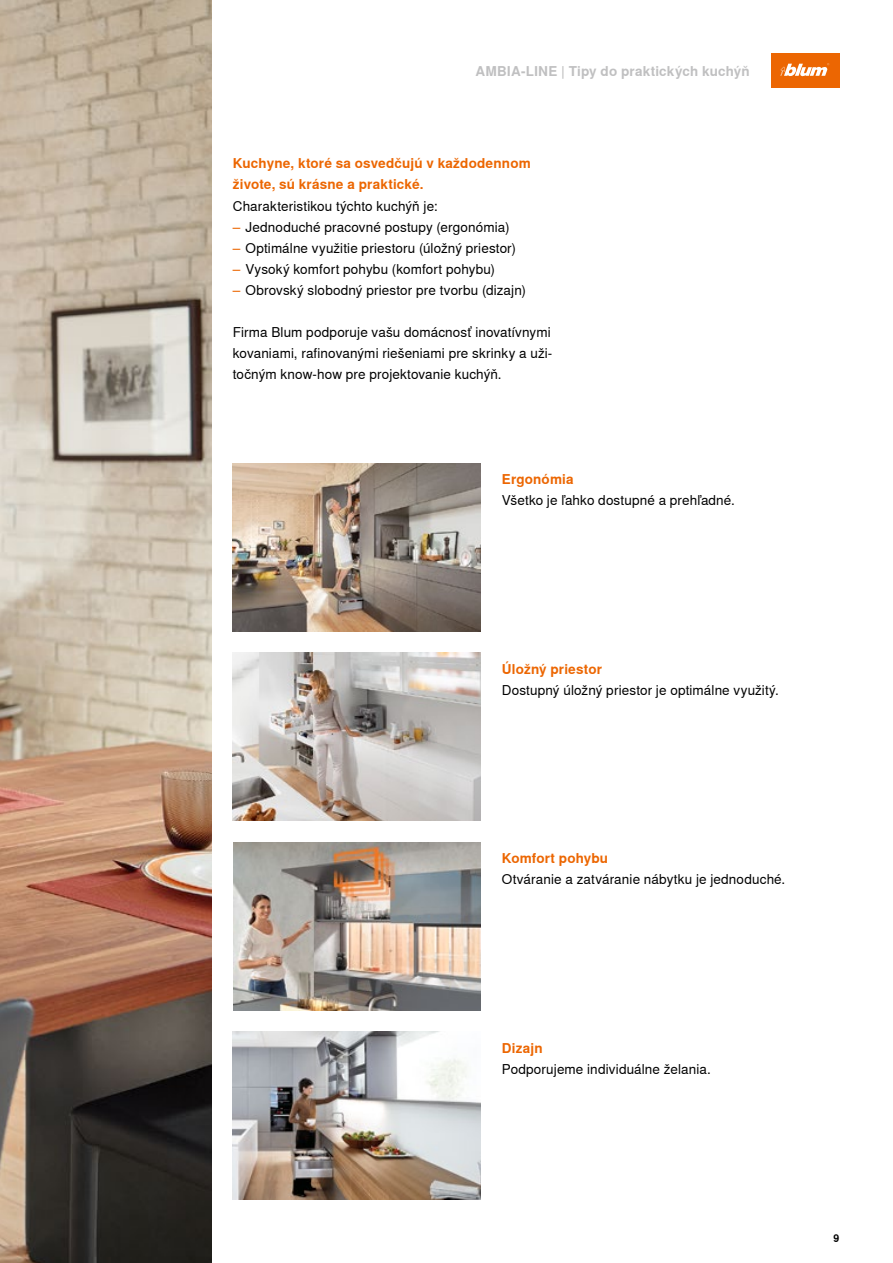
<style>
.page{position:relative;width:893px;height:1263px;background:#fff}
.page>*{position:absolute;margin:0;border:0;box-sizing:border-box;transform-origin:0 0}
._09_Copy_Black_Regular{font:13.5px/21px "Nimbus Sans Global";letter-spacing:.01em;color:#000;text-align:justify}
._09_Copy_Orange_Bold{font:700 13.5px/21px "Nimbus Sans Global";letter-spacing:.01em;color:#ec6602}
._09_Category_33K_Bold{font:700 13.5px "Nimbus Sans Global";letter-spacing:.015em;color:#c0c0c1}
.t1{font:700 10.5px "Nimbus Sans Global";color:#000}
.s1{color:#ec6602}
</style>
<div class="page">
<img style="left:0;top:0;width:212px;height:1263px">
<div style="left:771px;top:54px;width:68px;height:34px;background:#ec6602"></div>
<svg style="left:780px;top:63px;width:49px;height:13px"></svg>
<img style="left:234px;top:842px;width:247px;height:168px">
<img style="left:233px;top:463px;width:248px;height:168px">
<img style="left:233px;top:1031px;width:248px;height:169px">
<img style="left:233px;top:652px;width:248px;height:169px">
<p class="_09_Category_33K_Bold" style="left:476px;top:63px;width:276px">AMBIA-LINE | Tipy do praktických kuchýň</p>
<p class="_09_Copy_Orange_Bold" style="left:233px;top:153px;width:299px">Kuchyne, ktoré sa osvedčujú v každodennom živote, sú krásne a praktické.</p>
<p class="_09_Copy_Black_Regular" style="left:233px;top:195px;width:206px">Charakteristikou týchto kuchýň je:</p>
<p class="_09_Copy_Black_Regular" style="left:233px;top:216px;width:278px"><span class="s1">–</span> Jednoduché pracovné postupy (ergonómia)</p>
<p class="_09_Copy_Black_Regular" style="left:233px;top:237px;width:285px"><span class="s1">–</span> Optimálne využitie priestoru (úložný priestor)</p>
<p class="_09_Copy_Black_Regular" style="left:233px;top:258px;width:264px"><span class="s1">–</span> Vysoký komfort pohybu (komfort pohybu)</p>
<p class="_09_Copy_Black_Regular" style="left:233px;top:280px;width:294px"><span class="s1">–</span> Obrovský slobodný priestor pre tvorbu (dizajn)</p>
<p class="_09_Copy_Black_Regular" style="left:233px;top:322px;width:321px">Firma Blum podporuje vašu domácnosť inovatívnymi kovaniami, rafinovanými riešeniami pre skrinky a uži&shy;točným know-how pre projektovanie kuchýň.</p>
<p class="_09_Copy_Orange_Bold" style="left:502px;top:469px;width:73px">Ergonómia</p>
<p class="_09_Copy_Black_Regular" style="left:502px;top:490px;width:235px">Všetko je ľahko dostupné a prehľadné.</p>
<p class="_09_Copy_Orange_Bold" style="left:502px;top:658px;width:102px">Úložný priestor</p>
<p class="_09_Copy_Black_Regular" style="left:502px;top:679px;width:279px">Dostupný úložný priestor je optimálne využitý.</p>
<p class="_09_Copy_Orange_Bold" style="left:502px;top:848px;width:108px">Komfort pohybu</p>
<p class="_09_Copy_Black_Regular" style="left:502px;top:869px;width:285px">Otváranie a zatváranie nábytku je jednoduché.</p>
<p class="_09_Copy_Orange_Bold" style="left:502px;top:1037px;width:42px">Dizajn</p>
<p class="_09_Copy_Black_Regular" style="left:502px;top:1058px;width:211px">Podporujeme individuálne želania.</p>
<p class="t1" style="left:833px;top:1232px;width:7px">9</p>
</div>
